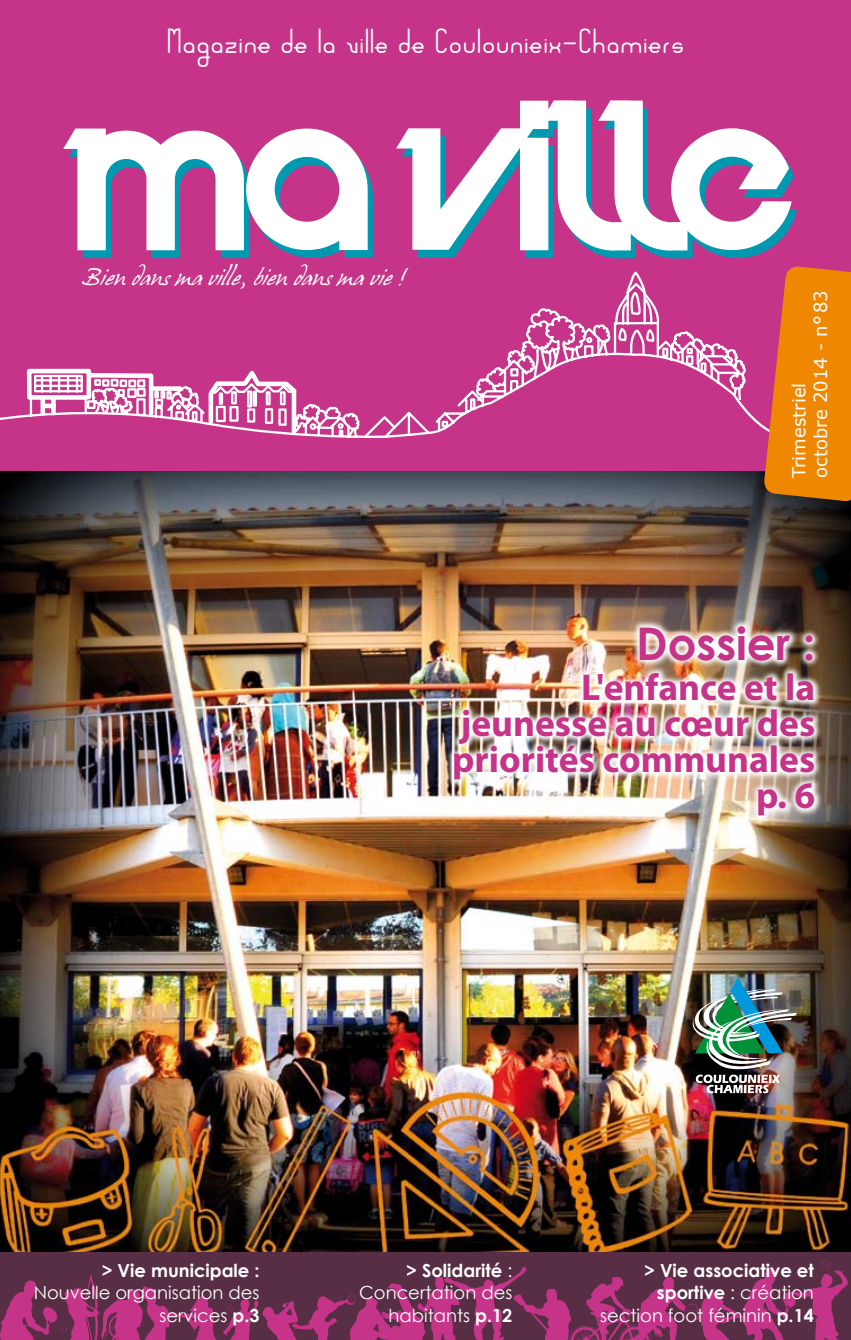
<style>
.page{position:relative;width:851px;height:1340px;background:#fff}
.page>*{position:absolute;margin:0;border:0;box-sizing:border-box;transform-origin:0 0}
.t1{font:700 45px "Century Gothic";color:#c53488}
.t2{font:700 37.5px/36px "Myriad Pro";color:#c53488;text-align:right}
.t3{font:36px "Sanserifing";color:#fff}
.t4{font:21px "Hans Hand";color:#fff}
.t5{font:18px/22.5px "Century Gothic";color:#fff;text-align:right}
.t6{font:700 18px/22.5px "Century Gothic";color:#fff;text-align:right}
.t7{font:18px/21.6px "Verdana";color:#fff}
.s1{font-weight:700}
.s2{font-weight:400}
</style>
<div class="page">
<img style="left:0;top:471px;width:850px;height:781px">
<div style="left:0;top:0;width:850px;height:471px;background:#c53488"></div>
<svg style="left:626px;top:271px;width:136px;height:157px"></svg>
<svg style="left:0;top:292px;width:659px;height:146px"></svg>
<svg style="left:25px;top:364px;width:275px;height:73px"></svg>
<svg style="left:762px;top:266px;width:88px;height:236px"></svg>
<svg style="left:82px;top:169px;width:714px;height:89px"></svg>
<svg style="left:63px;top:100px;width:728px;height:151px"></svg>
<div style="left:0;top:1252px;width:850px;height:87px;background:#582e45"></div>
<img style="left:445px;top:618px;width:377px;height:206px">
<img style="left:692px;top:977px;width:104px;height:116px">
<svg style="left:0;top:1259px;width:848px;height:80px"></svg>
<h3 class="t3" style="left:166px;top:20px;width:520px">Magazine de la ville de Coulounieix-Chamiers</h3>
<p class="t4" style="left:82px;top:265px;width:325px">Bien dans ma ville, bien dans ma vie !</p>
<p class="t7" style="left:787px;top:477px;width:189px;rotate:-90deg">Trimestriel<br>octobre 2014 - n°83</p>
<h1 class="t1" style="left:636px;top:609px;width:181px">Dossier :</h1>
<h2 class="t2" style="left:452px;top:668px;width:365px">L'enfance et la jeunesse au cœur des priorités communales p. 6</h2>
<p class="t6" style="left:102px;top:1258px;width:159px">&gt; Vie municipale :</p>
<p class="t5" style="left:34px;top:1281px;width:227px">Nouvelle organisation des services <span class="s1">p.3</span></p>
<p class="t5" style="left:359px;top:1258px;width:155px"><span class="s1">&gt; Solidarité</span> :<br>Concertation des habitants <span class="s1">p.12</span></p>
<p class="t6" style="left:600px;top:1258px;width:215px">&gt; Vie associative et sportive <span class="s2">: création section foot féminin</span> p.14</p>
</div>
